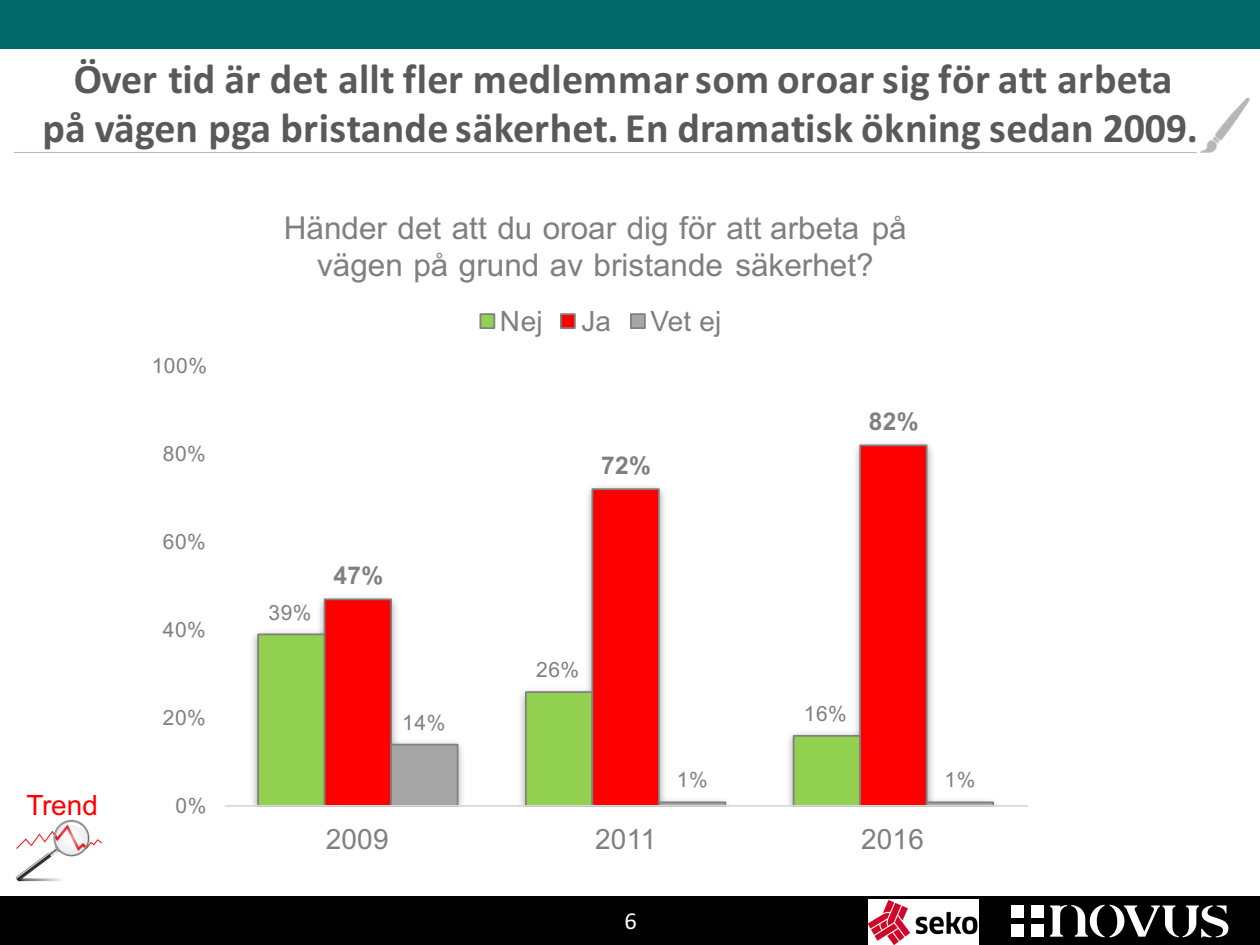
<style>
.page{position:relative;width:1260px;height:945px;background:#fff}
.page>*{position:absolute;margin:0;border:0;box-sizing:border-box;transform-origin:0 0}
.t1{font:700 42px/49px "Calibri";letter-spacing:.005em;color:#595959;text-align:center}
.t2{font:31.5px/36.8px "Arial";color:#7f7f7f;text-align:center}
.t3{font:28px "Arial";letter-spacing:.005em;color:#7f7f7f}
.t4{font:28px "Arial";letter-spacing:-.005em;color:#f00}
.t5{font:700 24.5px "Arial";color:#7f7f7f}
.t6{font:24.5px "Calibri";color:#fff}
.t7{font:21px "Arial";letter-spacing:.025em;color:#7f7f7f}
</style>
<div class="page">
<div style="left:0;top:896px;width:1260px;height:49px;background:#000"></div>
<div style="left:1012px;top:925px;width:12px;height:12px;background:#fff"></div>
<div style="left:1031px;top:925px;width:13px;height:12px;background:#fff"></div>
<div style="left:1012px;top:905px;width:12px;height:13px;background:#fff"></div>
<div style="left:1031px;top:905px;width:13px;height:13px;background:#fff"></div>
<svg style="left:1050px;top:905px;width:178px;height:33px"></svg>
<div style="left:0;top:0;width:1260px;height:49px;background:#006968"></div>
<img style="left:868px;top:900px;width:110px;height:45px">
<img style="left:1200px;top:98px;width:50px;height:54px">
<svg style="left:252px;top:442px;width:743px;height:363px"></svg>
<hr style="left:225px;top:805px;width:803px;height:2px;background:#d9d9d9">
<div style="left:480px;top:314px;width:14px;height:14px;background:#92d050"></div>
<div style="left:479px;top:313px;width:16px;height:16px;border:2px solid #7f7f7f"></div>
<div style="left:561px;top:314px;width:14px;height:14px;background:#f00"></div>
<div style="left:560px;top:313px;width:16px;height:16px;border:2px solid #7f7f7f"></div>
<div style="left:631px;top:314px;width:14px;height:14px;background:#a6a6a6"></div>
<div style="left:630px;top:313px;width:16px;height:16px;border:2px solid #7f7f7f"></div>
<img style="left:15px;top:819px;width:88px;height:63px">
<p class="t1" style="left:42px;top:54px;width:1157px">Över tid är det allt fler medlemmar som oroar sig för att arbeta<br>på vägen pga bristande säkerhet. En dramatisk ökning sedan 2009.</p>
<p class="t4" style="left:27px;top:790px;width:73px">Trend</p>
<p class="t7" style="left:152px;top:354px;width:57px">100%</p>
<p class="t7" style="left:163px;top:442px;width:45px">80%</p>
<p class="t7" style="left:163px;top:530px;width:45px">60%</p>
<p class="t7" style="left:163px;top:618px;width:45px">40%</p>
<p class="t7" style="left:163px;top:706px;width:45px">20%</p>
<p class="t7" style="left:176px;top:794px;width:32px">0%</p>
<p class="t2" style="left:284px;top:210px;width:624px">Händer det att du oroar dig för att arbeta på vägen på grund av bristande säkerhet?</p>
<p class="t3" style="left:500px;top:306px;width:44px">Nej</p>
<p class="t3" style="left:581px;top:306px;width:31px">Ja</p>
<p class="t3" style="left:650px;top:306px;width:73px">Vet ej</p>
<p class="t5" style="left:601px;top:452px;width:51px">72%</p>
<p class="t5" style="left:869px;top:408px;width:51px">82%</p>
<p class="t7" style="left:268px;top:601px;width:45px">39%</p>
<p class="t5" style="left:334px;top:562px;width:51px">47%</p>
<p class="t7" style="left:402px;top:711px;width:45px">14%</p>
<p class="t7" style="left:536px;top:658px;width:45px">26%</p>
<p class="t7" style="left:804px;top:702px;width:45px">16%</p>
<p class="t7" style="left:677px;top:768px;width:32px">1%</p>
<p class="t7" style="left:945px;top:768px;width:32px">1%</p>
<p class="t3" style="left:326px;top:824px;width:64px">2009</p>
<p class="t3" style="left:595px;top:824px;width:63px">2011</p>
<p class="t3" style="left:861px;top:824px;width:64px">2016</p>
<p class="t6" style="left:624px;top:905px;width:14px">6</p>
</div>
